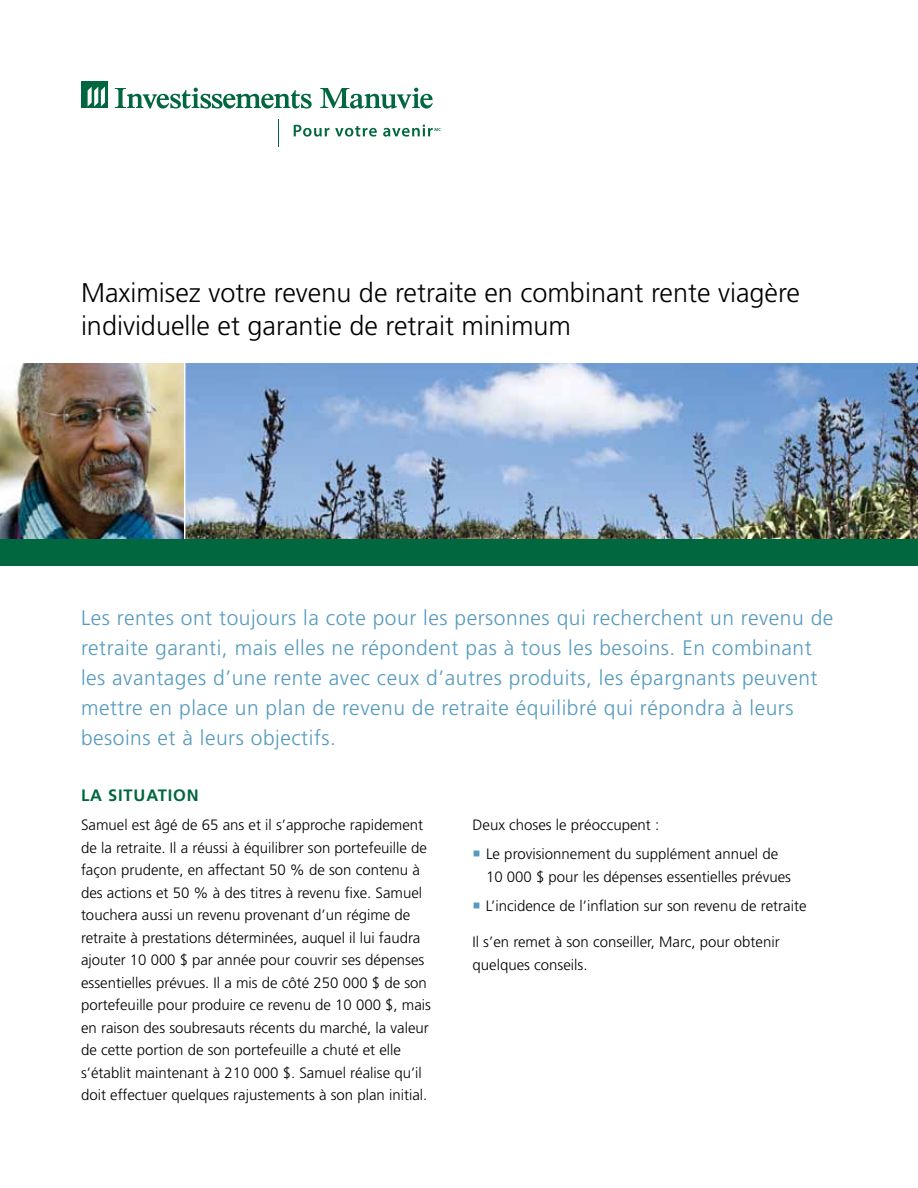
<style>
.page{position:relative;width:918px;height:1188px;background:#fff}
.page>*{position:absolute;margin:0;border:0;box-sizing:border-box;transform-origin:0 0}
.t1{font:300 27px/33px "Frutiger";color:#000}
.t2{font:300 21px/30px "Frutiger";letter-spacing:.025em;color:#569bbe}
.t3{font:700 16.5px "Frutiger";letter-spacing:.05em;color:#00673e}
.t4{font:300 15px/22.5px "Frutiger";color:#000}
.s1{color:#569bbe}
</style>
<div class="page">
<div style="left:81px;top:81px;width:27px;height:27px;background:#00673e"></div>
<svg style="left:88px;top:87px;width:17px;height:20px"></svg>
<svg style="left:115px;top:88px;width:197px;height:21px"></svg>
<svg style="left:320px;top:88px;width:113px;height:21px"></svg>
<svg style="left:278px;top:120px;width:1px;height:27px"></svg>
<svg style="left:294px;top:125px;width:35px;height:12px"></svg>
<svg style="left:335px;top:126px;width:42px;height:11px"></svg>
<svg style="left:383px;top:125px;width:58px;height:12px"></svg>
<img style="left:185px;top:363px;width:733px;height:176px">
<img style="left:0;top:363px;width:184px;height:176px">
<div style="left:0;top:539px;width:918px;height:27px;background:#00673e"></div>
<h1 class="t1" style="left:81px;top:276px;width:721px">Maximisez votre revenu de retraite en combinant rente viagère individuelle et garantie de retrait minimum</h1>
<p class="t2" style="left:81px;top:602px;width:754px">Les rentes ont toujours la cote pour les personnes qui recherchent un revenu de retraite garanti, mais elles ne répondent pas à tous les besoins. En combinant les avantages d’une rente avec ceux d’autres produits, les épargnants peuvent mettre en place un plan de revenu de retraite équilibré qui répondra à leurs besoins et à leurs objectifs.</p>
<p class="t3" style="left:81px;top:786px;width:119px">LA SITUATION</p>
<p class="t4" style="left:81px;top:814px;width:352px">Samuel est âgé de 65 ans et il s’approche rapidement de la retraite. Il a réussi à équilibrer son portefeuille de façon prudente, en affectant 50 % de son contenu à des actions et 50 % à des titres à revenu fixe. Samuel touchera aussi un revenu provenant d’un régime de retraite à prestations déterminées, auquel il lui faudra ajouter 10 000 $ par année pour couvrir ses dépenses essentielles prévues. Il a mis de côté 250 000 $ de son portefeuille pour produire ce revenu de 10 000 $, mais en raison des soubresauts récents du marché, la valeur de cette portion de son portefeuille a chuté et elle s’établit maintenant à 210 000 $. Samuel réalise qu’il doit effectuer quelques rajustements à son plan initial.</p>
<p class="t4" style="left:472px;top:814px;width:188px">Deux choses le préoccupent :</p>
<p class="t4" style="left:486px;top:843px;width:307px;text-indent:-14px"><span class="s1">○</span> Le provisionnement du supplément annuel de<br>10 000 $ pour les dépenses essentielles prévues</p>
<p class="t4" style="left:472px;top:895px;width:336px"><span class="s1">○</span> L’incidence de l’inflation sur son revenu de retraite</p>
<p class="t4" style="left:472px;top:931px;width:309px">Il s’en remet à son conseiller, Marc, pour obtenir quelques conseils.</p>
</div>
